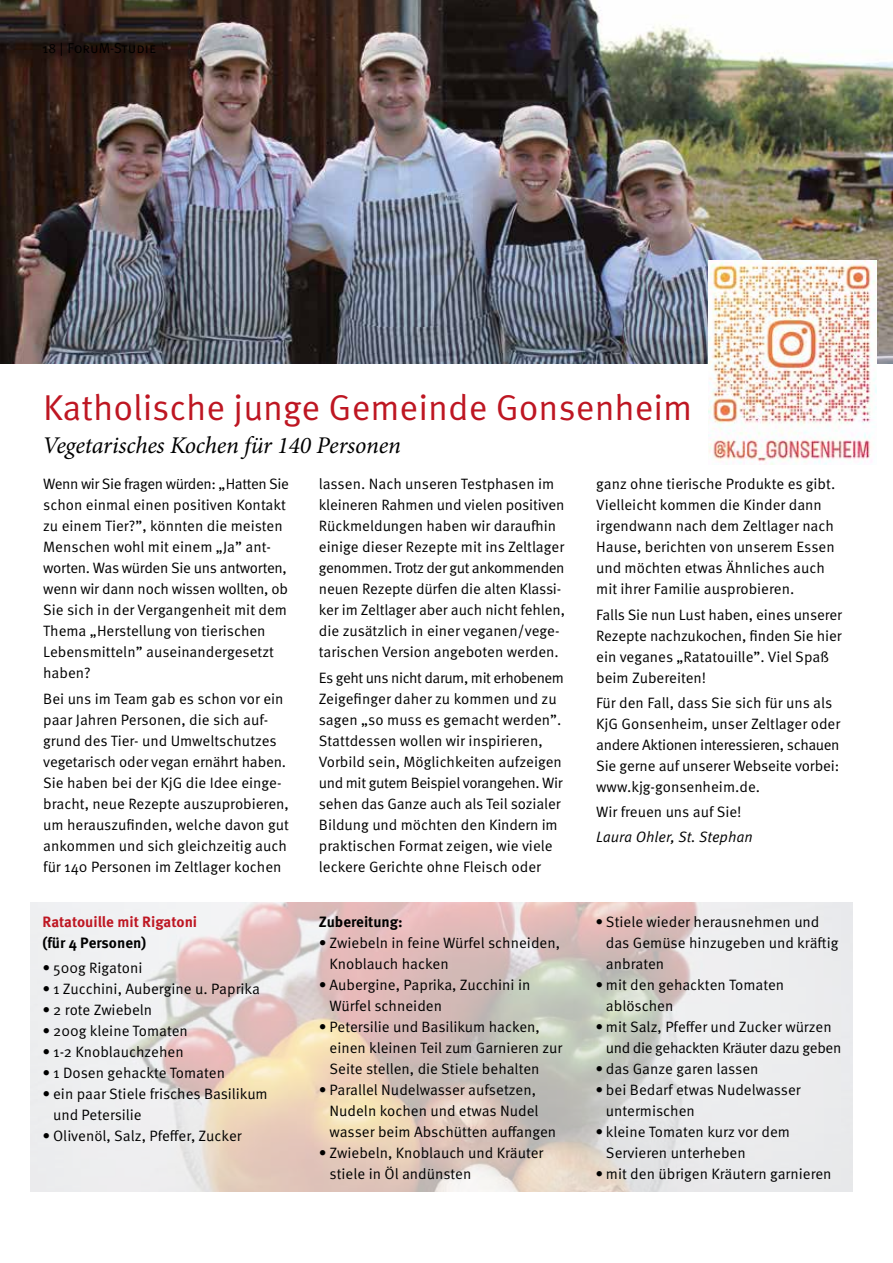
<style>
.page{position:relative;width:893px;height:1263px;background:#fff}
.page>*{position:absolute;margin:0;border:0;box-sizing:border-box;transform-origin:0 0}
.t1{font:36px "Meta Pro Norm";color:#be1622}
.t2{font:italic 24px "Minion Pro";letter-spacing:-.01em;color:#000}
.t3{font:15px/21px "Meta Pro Norm";letter-spacing:-.01em;color:#000}
.t4{font:700 15px "Meta Pro";color:#000}
.t5{font:700 15px "Meta Pro";color:#be1622}
.t6{font:15px "Meta Pro Norm Ita";color:#000}
.t7{font:14.25px "Meta Pro Norm";color:#000}
.s1{font-size:13.5px}
</style>
<div class="page">
<img style="left:31px;top:902px;width:822px;height:290px">
<img style="left:0;top:0;width:893px;height:364px">
<img style="left:708px;top:260px;width:168px;height:204px">
<p class="t7" style="left:43px;top:38px;width:115px"><span class="s1">18 |</span> ForuM-Studie</p>
<h1 class="t1" style="left:43px;top:381px;width:651px">Katholische junge Gemeinde Gonsenheim</h1>
<h2 class="t2" style="left:43px;top:429px;width:360px">Vegetarisches Kochen für 140 Personen</h2>
<p class="t3" style="left:43px;top:473px;width:247px">Wenn wir Sie fragen würden: „Hatten Sie schon einmal einen positiven Kontakt zu einem Tier?”, könnten die meisten Menschen wohl mit einem „Ja” ant&shy;worten. Was würden Sie uns antworten, wenn wir dann noch wissen wollten, ob Sie sich in der Vergangenheit mit dem Thema „Herstellung von tierischen Lebensmitteln” auseinandergesetzt haben?</p>
<p class="t3" style="left:43px;top:687px;width:247px">Bei uns im Team gab es schon vor ein paar Jahren Personen, die sich auf&shy;grund des Tier- und Umweltschutzes vegetarisch oder vegan ernährt haben.<br>Sie haben bei der KjG die Idee einge&shy;bracht, neue Rezepte auszuprobieren, um herauszufinden, welche davon gut ankommen und sich gleichzeitig auch für 140 Personen im Zeltlager kochen</p>
<p class="t3" style="left:319px;top:473px;width:248px">lassen. Nach unseren Testphasen im kleineren Rahmen und vielen positiven Rückmeldungen haben wir daraufhin einige dieser Rezepte mit ins Zeltlager genommen. Trotz der gut ankommenden neuen Rezepte dürfen die alten Klassi&shy;ker im Zeltlager aber auch nicht fehlen, die zusätzlich in einer veganen/vege&shy;tarischen Version angeboten werden.</p>
<p class="t3" style="left:319px;top:666px;width:247px">Es geht uns nicht darum, mit erhobenem Zeigefinger daher zu kommen und zu sagen „so muss es gemacht werden”.<br>Stattdessen wollen wir inspirieren, Vorbild sein, Möglichkeiten aufzeigen und mit gutem Beispiel vorangehen. Wir sehen das Ganze auch als Teil sozialer Bildung und möchten den Kindern im praktischen Format zeigen, wie viele leckere Gerichte ohne Fleisch oder</p>
<p class="t3" style="left:596px;top:473px;width:241px">ganz ohne tierische Produkte es gibt.<br>Vielleicht kommen die Kinder dann irgendwann nach dem Zeltlager nach Hause, berichten von unserem Essen und möchten etwas Ähnliches auch mit ihrer Familie ausprobieren.</p>
<p class="t3" style="left:596px;top:603px;width:248px">Falls Sie nun Lust haben, eines unserer Rezepte nachzukochen, finden Sie hier ein veganes „Ratatouille”. Viel Spaß beim Zubereiten!</p>
<p class="t3" style="left:596px;top:691px;width:246px">Für den Fall, dass Sie sich für uns als KjG Gonsenheim, unser Zeltlager oder andere Aktionen interessieren, schauen Sie gerne auf unserer Webseite vorbei: www.kjg-gonsenheim.de.</p>
<p class="t3" style="left:596px;top:800px;width:147px">Wir freuen uns auf Sie!</p>
<p class="t6" style="left:596px;top:826px;width:158px">Laura Ohler, St. Stephan</p>
<p class="t5" style="left:43px;top:910px;width:156px">Ratatouille mit Rigatoni</p>
<p class="t4" style="left:43px;top:931px;width:105px">(für 4 Personen)</p>
<p class="t3" style="left:43px;top:956px;width:101px">• 500g Rigatoni</p>
<p class="t3" style="left:43px;top:977px;width:219px">• 1 Zucchini, Aubergine u. Paprika</p>
<p class="t3" style="left:43px;top:998px;width:111px">• 2 rote Zwiebeln</p>
<p class="t3" style="left:43px;top:1019px;width:147px">• 200g kleine Tomaten</p>
<p class="t3" style="left:43px;top:1040px;width:143px">• 1-2 Knoblauchzehen</p>
<p class="t3" style="left:43px;top:1061px;width:184px">• 1 Dosen gehackte Tomaten</p>
<p class="t3" style="left:53px;top:1082px;width:216px;text-indent:-11px">• ein paar Stiele frisches Basilikum und Petersilie</p>
<p class="t3" style="left:43px;top:1124px;width:201px">• Olivenöl, Salz, Pfeffer, Zucker</p>
<p class="t4" style="left:319px;top:910px;width:85px">Zubereitung:</p>
<p class="t3" style="left:330px;top:931px;width:232px;text-indent:-11px">• Zwiebeln in feine Würfel schneiden,<br>Knoblauch hacken</p>
<p class="t3" style="left:330px;top:973px;width:202px;text-indent:-11px">• Aubergine, Paprika, Zucchini in<br>Würfel schneiden</p>
<p class="t3" style="left:330px;top:1015px;width:234px;text-indent:-11px">• Petersilie und Basilikum hacken, einen kleinen Teil zum Garnieren zur<br>Seite stellen, die Stiele behalten</p>
<p class="t3" style="left:330px;top:1078px;width:228px;text-indent:-11px">• Parallel Nudelwasser aufsetzen,<br>Nudeln kochen und etwas Nudel wasser beim Abschütten auffangen</p>
<p class="t3" style="left:330px;top:1141px;width:216px;text-indent:-11px">• Zwiebeln, Knoblauch und Kräuter stiele in Öl andünsten</p>
<p class="t3" style="left:606px;top:910px;width:234px;text-indent:-11px">• Stiele wieder herausnehmen und das Gemüse hinzugeben und kräftig anbraten</p>
<p class="t3" style="left:606px;top:973px;width:180px;text-indent:-11px">• mit den gehackten Tomaten ablöschen</p>
<p class="t3" style="left:606px;top:1015px;width:237px;text-indent:-11px">• mit Salz, Pfeffer und Zucker würzen und die gehackten Kräuter dazu geben</p>
<p class="t3" style="left:595px;top:1057px;width:165px">• das Ganze garen lassen</p>
<p class="t3" style="left:606px;top:1078px;width:197px;text-indent:-11px">• bei Bedarf etwas Nudelwasser untermischen</p>
<p class="t3" style="left:606px;top:1120px;width:186px;text-indent:-11px">• kleine Tomaten kurz vor dem<br>Servieren unterheben</p>
<p class="t3" style="left:595px;top:1162px;width:238px">• mit den übrigen Kräutern garnieren</p>
</div>
